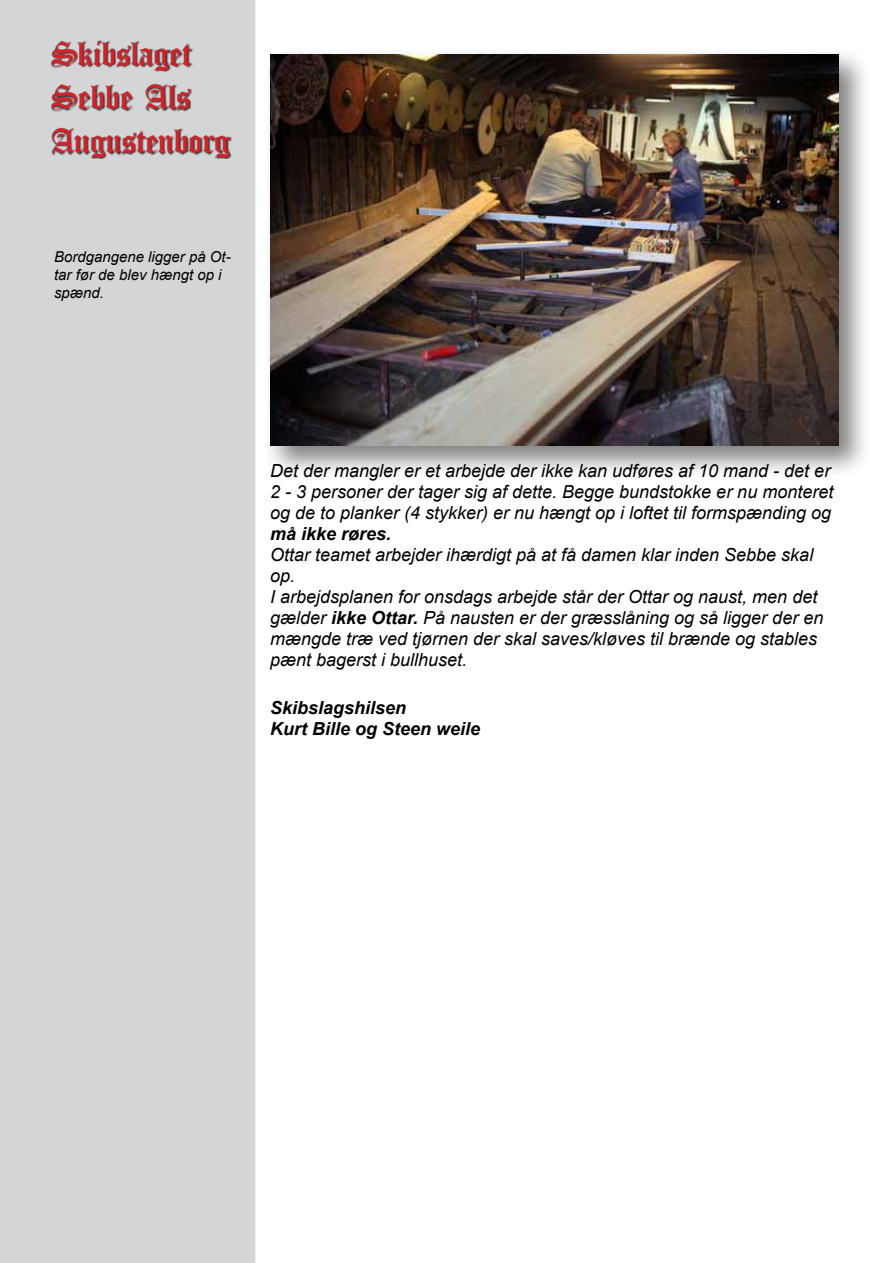
<style>
.page{position:relative;width:893px;height:1263px;background:#fff}
.page>*{position:absolute;margin:0;border:0;box-sizing:border-box;transform-origin:0 0}
.t1{font:36px/43.2px "Canterbury";color:#d2232a}
.t2{font:italic 18px/21px "Arial";color:#000}
.t3{font:italic 700 18px/21px "Arial";color:#000}
.t4{font:italic 15px/18px "Arial";color:#000}
.s1{font-weight:700}
</style>
<div class="page">
<div style="left:1px;top:1px;width:254px;height:1261px;background:#d3d5d6"></div>
<div style="left:0;top:0;width:255px;height:1263px;border:2px solid #d3d5d6"></div>
<div style="left:51px;top:41px;width:181px;height:118px;background:#000;opacity:.75"></div>
<div style="left:261px;top:45px;width:610px;height:433px;background:#000;opacity:.5"></div>
<img style="left:270px;top:54px;width:569px;height:392px">
<h1 class="t1" style="left:51px;top:33px;width:180px">Skibslaget<br>Sebbe Als<br>Augustenborg</h1>
<p class="t4" style="left:54px;top:248px;width:178px">Bordgangene ligger på Ot&shy;tar før de blev hængt op i spænd.</p>
<p class="t2" style="left:270px;top:460px;width:565px">Det der mangler er et arbejde der ikke kan udføres af 10 mand - det er<br>2 - 3 personer der tager sig af dette. Begge bundstokke er nu monteret og de to planker (4 stykker) er nu hængt op i loftet til formspænding og</p>
<p class="t3" style="left:270px;top:524px;width:123px">må ikke røres.</p>
<p class="t2" style="left:270px;top:544px;width:555px">Ottar teamet arbejder ihærdigt på at få damen klar inden Sebbe skal op.<br>I arbejdsplanen for onsdags arbejde står der Ottar og naust, men det gælder <span class="s1">ikke Ottar.</span> På nausten er der græsslåning og så ligger der en mængde træ ved tjørnen der skal saves/kløves til brænde og stables pænt bagerst i bullhuset.</p>
<p class="t3" style="left:270px;top:698px;width:212px">Skibslagshilsen<br>Kurt Bille og Steen weile</p>
</div>
